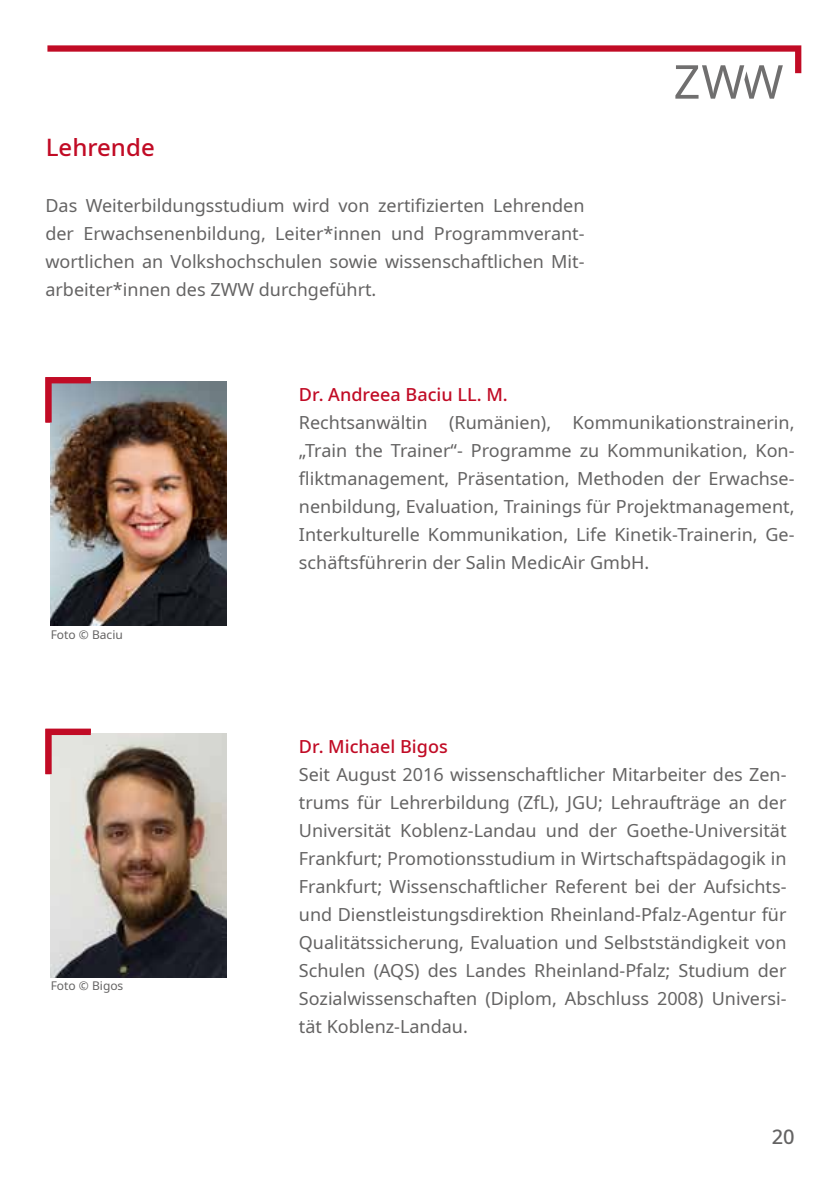
<style>
.page{position:relative;width:840px;height:1191px;background:#fff}
.page>*{position:absolute;margin:0;border:0;box-sizing:border-box;transform-origin:0 0}
.t1{font:500 24px "Noto Sans";color:#c10b25}
.t2{font:500 20px "Noto Sans";color:#646363}
.t3{font:18px/28px "Noto Sans";color:#646363;text-align:justify}
.t4{font:500 18px "Noto Sans";color:#c10b25}
.t5{font:12px "Noto Sans";color:#646363}
</style>
<div class="page">
<svg style="left:47px;top:45px;width:753px;height:54px"></svg>
<img style="left:51px;top:733px;width:175px;height:244px">
<img style="left:51px;top:382px;width:175px;height:244px">
<svg style="left:45px;top:377px;width:46px;height:45px;background:#a37f8f"></svg>
<svg style="left:45px;top:729px;width:46px;height:45px;background:#daacaf"></svg>
<h1 class="t1" style="left:46px;top:130px;width:110px">Lehrende</h1>
<p class="t3" style="left:45px;top:192px;width:540px">Das Weiterbildungsstudium wird von zertifizierten Lehrenden der Erwachsenenbildung, Leiter*innen und Programmverant&shy;wortlichen an Volkshochschulen sowie wissenschaftlichen Mit&shy;arbeiter*innen des ZWW durchgeführt.</p>
<p class="t5" style="left:51px;top:626px;width:74px">Foto © Baciu</p>
<p class="t5" style="left:51px;top:977px;width:74px">Foto © Bigos</p>
<p class="t4" style="left:299px;top:382px;width:210px">Dr. Andreea Baciu LL. M.</p>
<p class="t3" style="left:299px;top:409px;width:497px">Rechtsanwältin (Rumänien), Kommunikationstrainerin, „Train the Trainer“- Programme zu Kommunikation, Kon&shy;fliktmanagement, Präsentation, Methoden der Erwachse&shy;nenbildung, Evaluation, Trainings für Projektmanagement, Interkulturelle Kommunikation, Life Kinetik-Trainerin, Ge&shy;schäftsführerin der Salin MedicAir GmbH.</p>
<p class="t4" style="left:299px;top:733px;width:150px">Dr. Michael Bigos</p>
<p class="t3" style="left:299px;top:760px;width:489px">Seit August 2016 wissenschaftlicher Mitarbeiter des Zen&shy;trums für Lehrerbildung (ZfL), JGU; Lehraufträge an der Universität Koblenz-Landau und der Goethe-Universität Frankfurt; Promotionsstudium in Wirtschaftspädagogik in Frankfurt; Wissenschaftlicher Referent bei der Aufsichts&shy;und Dienstleistungsdirektion Rheinland-Pfalz-Agentur für Qualitätssicherung, Evaluation und Selbstständigkeit von Schulen (AQS) des Landes Rheinland-Pfalz; Studium der Sozialwissenschaften (Diplom, Abschluss 2008) Universi&shy;tät Koblenz-Landau.</p>
<p class="t2" style="left:771px;top:1123px;width:24px">20</p>
</div>
